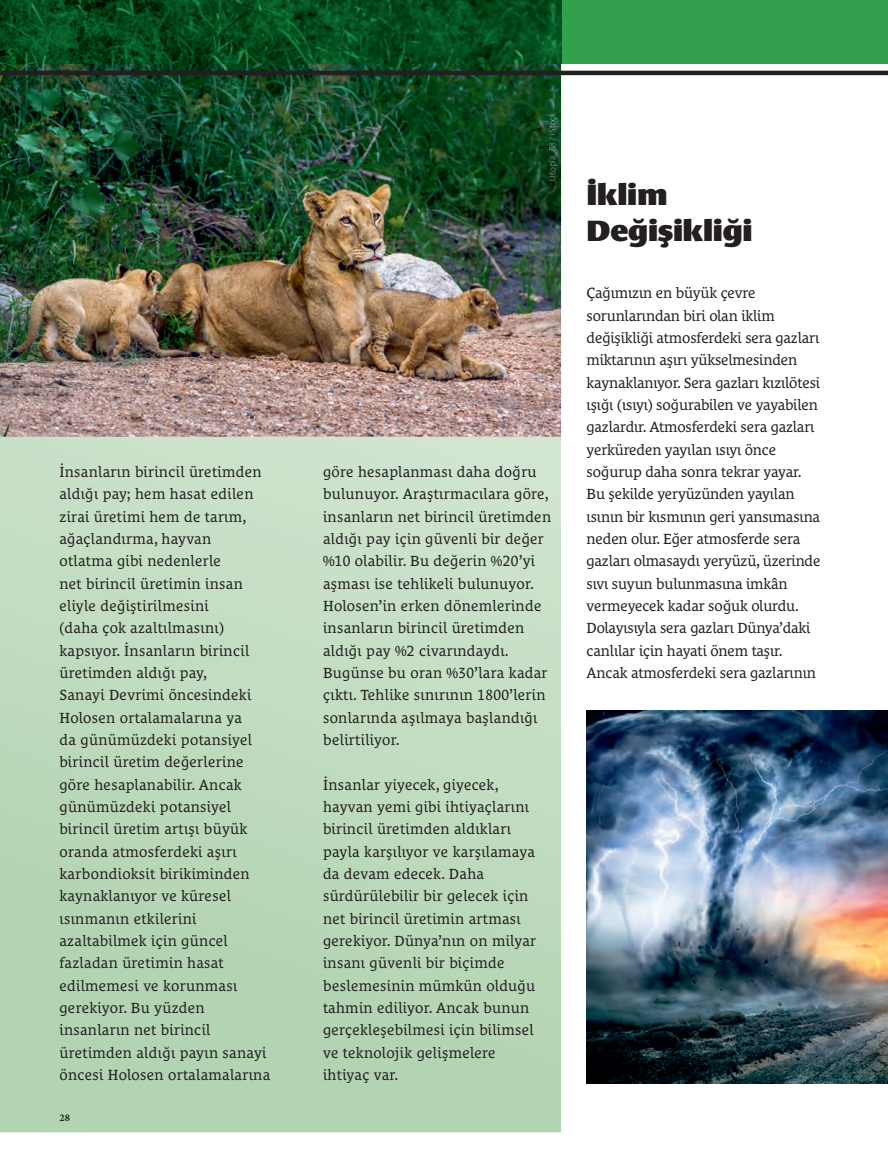
<style>
.page{position:relative;width:888px;height:1168px;background:#fff}
.page>*{position:absolute;margin:0;border:0;box-sizing:border-box;transform-origin:0 0}
.t1{font:900 30px/36px "Le Monde Sans Pro";letter-spacing:-.01em;color:#231f20}
.t2{font:15px/22.4px "Le Monde Courrier Pro";letter-spacing:.02em;color:#231f20}
.t3{font:15px/22.4px "Le Monde Courrier Pro";letter-spacing:-.01em;color:#231f20}
.t4{font:700 10.35px "Minion Pro";color:#231f20}
.t5{font:300 expanded 9px "Le Monde Sans Pro";letter-spacing:-.01em;color:#b2c0ac}
.t6{font:300 expanded 9px "Le Monde Sans Pro";color:#a4aea1}
.s1{color:#aab6a9}
.s2{color:#a9b9a7}
.s3{color:#acbba9}
.s4{color:#abb7aa}
.s5{color:#afbdaa}
.s6{color:#b0c0ac}
</style>
<div class="page">
<svg style="left:0;top:437px;width:561px;height:695px;background:#bddabd"></svg>
<img style="left:0;top:64px;width:561px;height:373px">
<hr style="left:0;top:71px;width:888px;height:4px;background:#231f20">
<div style="left:561px;top:0;width:327px;height:64px;background:#32a04d"></div>
<img style="left:0;top:0;width:561px;height:64px">
<img style="left:586px;top:710px;width:302px;height:373px">
<img style="left:548px;top:113px;width:9px;height:67px">
<p class="t5" style="left:548px;top:181px;width:71px;rotate:-90deg"><span class="s1">U</span><span class="s2">to</span><span class="s3">p</span><span class="s4">ia_</span> <span class="s5">8 /</span> iSto<span class="s6">ck</span></p>
<p class="t6" style="left:548px;top:151px;width:6px;rotate:-90deg">8</p>
<p class="t2" style="left:59px;top:461px;width:212px">İnsanların birincil üretimden aldığı pay; hem hasat edilen zirai üretimi hem de tarım, ağaçlandırma, hayvan<br>otlatma gibi nedenlerle<br>net birincil üretimin insan eliyle değiştirilmesini<br>(daha çok azaltılmasını) kapsıyor. İnsanların birincil üretimden aldığı pay,<br>Sanayi Devrimi öncesindeki<br>Holosen ortalamalarına ya<br>da günümüzdeki potansiyel birincil üretim değerlerine göre hesaplanabilir. Ancak günümüzdeki potansiyel birincil üretim artışı büyük oranda atmosferdeki aşırı karbondioksit birikiminden kaynaklanıyor ve küresel ısınmanın etkilerini azaltabilmek için güncel fazladan üretimin hasat edilmemesi ve korunması gerekiyor. Bu yüzden insanların net birincil üretimden aldığı payın sanayi öncesi Holosen ortalamalarına</p>
<p class="t2" style="left:323px;top:461px;width:229px">göre hesaplanması daha doğru bulunuyor. Araştırmacılara göre, insanların net birincil üretimden aldığı pay için güvenli bir değer %10 olabilir. Bu değerin %20’yi aşması ise tehlikeli bulunuyor.<br>Holosen’in erken dönemlerinde insanların birincil üretimden aldığı pay %2 civarındaydı.<br>Bugünse bu oran %30’lara kadar çıktı. Tehlike sınırının 1800’lerin sonlarında aşılmaya başlandığı belirtiliyor.</p>
<p class="t2" style="left:323px;top:774px;width:215px">İnsanlar yiyecek, giyecek, hayvan yemi gibi ihtiyaçlarını birincil üretimden aldıkları payla karşılıyor ve karşılamaya da devam edecek. Daha sürdürülebilir bir gelecek için net birincil üretimin artması gerekiyor. Dünya’nın on milyar insanı güvenli bir biçimde beslemesinin mümkün olduğu tahmin ediliyor. Ancak bunun gerçekleşebilmesi için bilimsel ve teknolojik gelişmelere ihtiyaç var.</p>
<p class="t4" style="left:59px;top:1111px;width:12px">28</p>
<h1 class="t1" style="left:586px;top:179px;width:167px">İklim<br>Değişikliği</h1>
<p class="t3" style="left:586px;top:283px;width:235px">Çağımızın en büyük çevre sorunlarından biri olan iklim değişikliği atmosferdeki sera gazları miktarının aşırı yükselmesinden kaynaklanıyor. Sera gazları kızılötesi ışığı (ısıyı) soğurabilen ve yayabilen gazlardır. Atmosferdeki sera gazları yerküreden yayılan ısıyı önce soğurup daha sonra tekrar yayar.<br>Bu şekilde yeryüzünden yayılan ısının bir kısmının geri yansımasına neden olur. Eğer atmosferde sera gazları olmasaydı yeryüzü, üzerinde sıvı suyun bulunmasına imkân vermeyecek kadar soğuk olurdu.<br>Dolayısıyla sera gazları Dünya’daki canlılar için hayati önem taşır.<br>Ancak atmosferdeki sera gazlarının</p>
</div>
